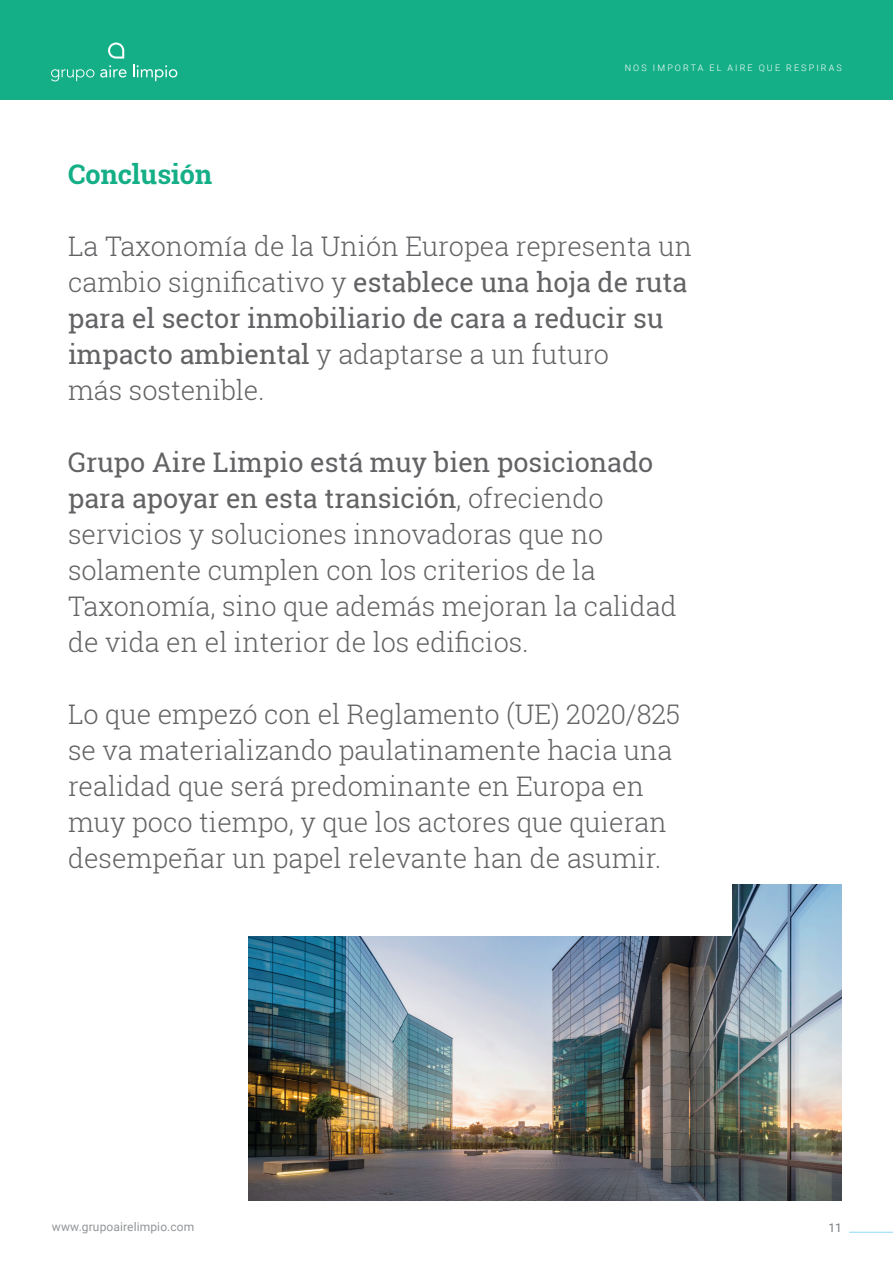
<style>
.page{position:relative;width:893px;height:1263px;background:#fff}
.page>*{position:absolute;margin:0;border:0;box-sizing:border-box;transform-origin:0 0}
.t1{font:300 27px/36px "Roboto Slab";color:#636366}
.t2{font:700 27px "Roboto Slab";color:#15af87}
.t3{font:12px "Roboto";letter-spacing:.01em;color:#939598}
.t4{font:12px "Roboto";color:#76787b}
.t5{font:300 9px "Roboto";letter-spacing:.235em;color:#fff}
.s1{font-weight:400}
</style>
<div class="page">
<div style="left:0;top:0;width:893px;height:100px;background:#15af87"></div>
<hr style="left:849px;top:1232px;width:44px;height:1px;background:#8dd7f7">
<svg style="left:108px;top:43px;width:16px;height:16px"></svg>
<svg style="left:51px;top:69px;width:43px;height:12px"></svg>
<svg style="left:100px;top:65px;width:27px;height:13px"></svg>
<svg style="left:133px;top:64px;width:44px;height:17px"></svg>
<img style="left:248px;top:885px;width:594px;height:315px">
<div style="left:29px;top:228px;width:702px;height:707px;background:#fff"></div>
<p class="t2" style="left:68px;top:156px;width:146px">Conclusión</p>
<p class="t5" style="left:625px;top:61px;width:218px">NOS IMPORTA EL AIRE QUE RESPIRAS</p>
<p class="t1" style="left:68px;top:228px;width:625px">La Taxonomía de la Unión Europea representa un cambio significativo y <span class="s1">establece una hoja de ruta para el sector inmobiliario de cara a reducir su impacto ambiental</span> y adaptarse a un futuro<br>más sostenible.</p>
<p class="t1" style="left:68px;top:444px;width:610px"><span class="s1">Grupo Aire Limpio está muy bien posicionado para apoyar en esta transición</span>, ofreciendo servicios y soluciones innovadoras que no solamente cumplen con los criterios de la Taxonomía, sino que además mejoran la calidad de vida en el interior de los edificios.</p>
<p class="t1" style="left:68px;top:696px;width:614px">Lo que empezó con el Reglamento (UE) 2020/825 se va materializando paulatinamente hacia una realidad que será predominante en Europa en muy poco tiempo, y que los actores que quieran desempeñar un papel relevante han de asumir.</p>
<p class="t3" style="left:52px;top:1218px;width:144px">www.grupoairelimpio.com</p>
<p class="t4" style="left:828px;top:1219px;width:15px">11</p>
</div>
